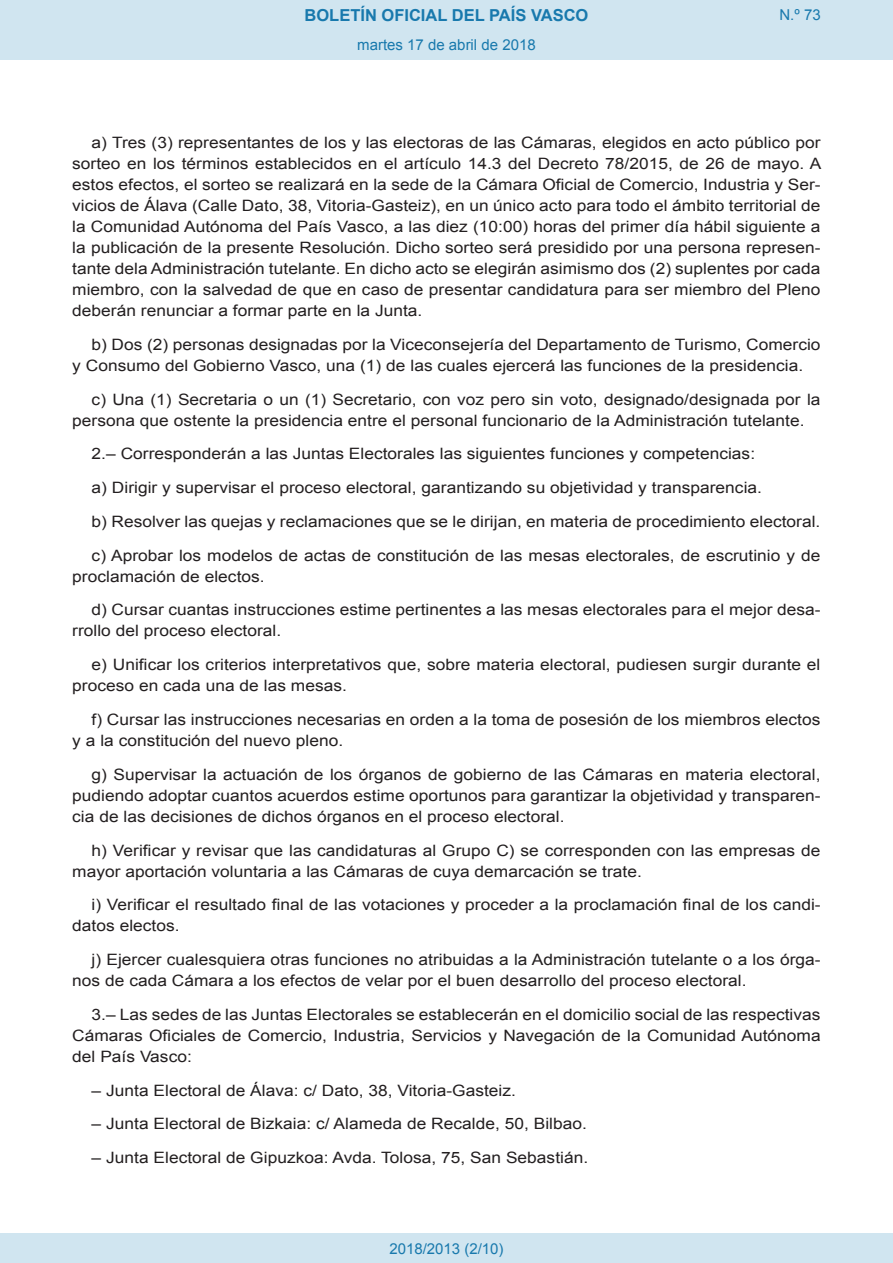
<style>
.page{position:relative;width:893px;height:1263px;background:#fff}
.page>*{position:absolute;margin:0;border:0;box-sizing:border-box;transform-origin:0 0}
.t1{font:700 16.5px "Arial";color:#1879ad}
.BOPVDetalle{font:15.6px/21px "Arial";color:#231f20;scale:1.11 1}
.Paginacion_Centro{font:15px "Arial";color:#1879ad}
</style>
<div class="page">
<div style="left:0;top:0;width:893px;height:60px;background:#d0e5f0"></div>
<div style="left:0;top:1233px;width:893px;height:30px;background:#d0e5f0"></div>
<p class="t1" style="left:305px;top:4px;width:285px">BOLETÍN OFICIAL DEL PAÍS VASCO</p>
<p class="Paginacion_Centro" style="left:357px;top:35px;width:180px">martes 17 de abril de 2018</p>
<p class="Paginacion_Centro" style="left:779px;top:5px;width:43px">N.º 73</p>
<p class="BOPVDetalle" style="left:72px;top:132px;width:676px;text-align:justify;text-indent:19px">a) Tres (3) representantes de los y las electoras de las Cámaras, elegidos en acto público por sorteo en los términos establecidos en el artículo 14.3 del Decreto 78/2015, de 26 de mayo. A estos efectos, el sorteo se realizará en la sede de la Cámara Oficial de Comercio, Industria y Ser&shy;vicios de Álava (Calle Dato, 38, Vitoria-Gasteiz), en un único acto para todo el ámbito territorial de la Comunidad Autónoma del País Vasco, a las diez (10:00) horas del primer día hábil siguiente a la publicación de la presente Resolución. Dicho sorteo será presidido por una persona represen&shy;tante dela Administración tutelante. En dicho acto se elegirán asimismo dos (2) suplentes por cada miembro, con la salvedad de que en caso de presentar candidatura para ser miembro del Pleno deberán renunciar a formar parte en la Junta.</p>
<p class="BOPVDetalle" style="left:72px;top:334px;width:676px;text-indent:19px">b) Dos (2) personas designadas por la Viceconsejería del Departamento de Turismo, Comercio y Consumo del Gobierno Vasco, una (1) de las cuales ejercerá las funciones de la presidencia.</p>
<p class="BOPVDetalle" style="left:72px;top:389px;width:676px;text-indent:19px">c) Una (1) Secretaria o un (1) Secretario, con voz pero sin voto, designado/designada por la persona que ostente la presidencia entre el personal funcionario de la Administración tutelante.</p>
<p class="BOPVDetalle" style="left:92px;top:444px;width:599px">2.– Corresponderán a las Juntas Electorales las siguientes funciones y competencias:</p>
<p class="BOPVDetalle" style="left:92px;top:477px;width:605px">a) Dirigir y supervisar el proceso electoral, garantizando su objetividad y transparencia.</p>
<p class="BOPVDetalle" style="left:92px;top:511px;width:658px">b) Resolver las quejas y reclamaciones que se le dirijan, en materia de procedimiento electoral.</p>
<p class="BOPVDetalle" style="left:72px;top:545px;width:675px;text-indent:19px">c) Aprobar los modelos de actas de constitución de las mesas electorales, de escrutinio y de proclamación de electos.</p>
<p class="BOPVDetalle" style="left:72px;top:600px;width:676px;text-indent:19px">d) Cursar cuantas instrucciones estime pertinentes a las mesas electorales para el mejor desa&shy;rrollo del proceso electoral.</p>
<p class="BOPVDetalle" style="left:72px;top:654px;width:675px;text-indent:19px">e) Unificar los criterios interpretativos que, sobre materia electoral, pudiesen surgir durante el proceso en cada una de las mesas.</p>
<p class="BOPVDetalle" style="left:72px;top:709px;width:675px;text-indent:19px">f) Cursar las instrucciones necesarias en orden a la toma de posesión de los miembros electos y a la constitución del nuevo pleno.</p>
<p class="BOPVDetalle" style="left:72px;top:764px;width:676px;text-align:justify;text-indent:19px">g) Supervisar la actuación de los órganos de gobierno de las Cámaras en materia electoral, pudiendo adoptar cuantos acuerdos estime oportunos para garantizar la objetividad y transparen&shy;cia de las decisiones de dichos órganos en el proceso electoral.</p>
<p class="BOPVDetalle" style="left:72px;top:840px;width:675px;text-indent:19px">h) Verificar y revisar que las candidaturas al Grupo C) se corresponden con las empresas de mayor aportación voluntaria a las Cámaras de cuya demarcación se trate.</p>
<p class="BOPVDetalle" style="left:72px;top:894px;width:676px;text-indent:19px">i) Verificar el resultado final de las votaciones y proceder a la proclamación final de los candi&shy;datos electos.</p>
<p class="BOPVDetalle" style="left:72px;top:949px;width:676px;text-indent:19px">j) Ejercer cualesquiera otras funciones no atribuidas a la Administración tutelante o a los órga&shy;nos de cada Cámara a los efectos de velar por el buen desarrollo del proceso electoral.</p>
<p class="BOPVDetalle" style="left:72px;top:1004px;width:676px;text-align:justify;text-indent:19px">3.– Las sedes de las Juntas Electorales se establecerán en el domicilio social de las respectivas Cámaras Oficiales de Comercio, Industria, Servicios y Navegación de la Comunidad Autónoma del País Vasco:</p>
<p class="BOPVDetalle" style="left:92px;top:1080px;width:384px">– Junta Electoral de Álava: c/ Dato, 38, Vitoria-Gasteiz.</p>
<p class="BOPVDetalle" style="left:92px;top:1113px;width:448px">– Junta Electoral de Bizkaia: c/ Alameda de Recalde, 50, Bilbao.</p>
<p class="BOPVDetalle" style="left:92px;top:1147px;width:449px">– Junta Electoral de Gipuzkoa: Avda. Tolosa, 75, San Sebastián.</p>
<p class="Paginacion_Centro" style="left:389px;top:1238px;width:116px">2018/2013 (2/10)</p>
</div>
